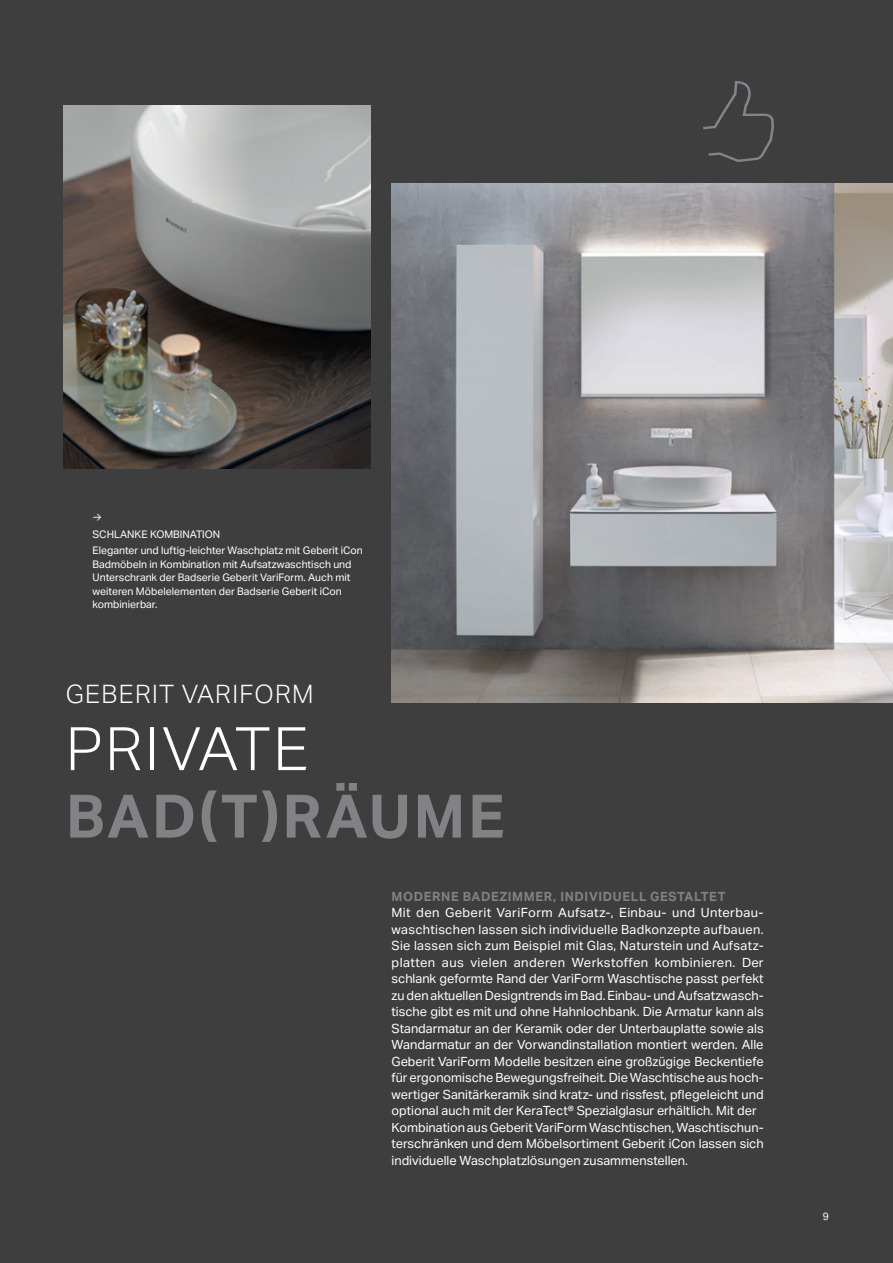
<style>
.page{position:relative;width:893px;height:1263px;background:#3e3e3f}
.page>*{position:absolute;margin:0;border:0;box-sizing:border-box;transform-origin:0 0}
.Header_40_45_light_a{font:700 60px "Aktiv Grotesk Geberit";letter-spacing:.05em;color:#808285}
.Header_40_45_light_a-2{font:300 60px "Aktiv Grotesk Geberit";letter-spacing:.045em;color:#fff}
.Subheader_17_22_ligh{font:300 25.5px "Aktiv Grotesk Geberit";letter-spacing:.05em;color:#fff}
.Body_copy_8_5_11_reg{font:12.75px/16.5px "Aktiv Grotesk Geberit";color:#fff;text-align:justify}
.Body_header_8_5_11_b{font:700 12.75px "Aktiv Grotesk Geberit";letter-spacing:.05em;color:#808285}
.Caption_copy_7_9_whi{font:10.5px/13.5px "Aktiv Grotesk Geberit";color:#fff}
.Pagina_rechts{font:10.5px "Aktiv Grotesk Geberit";color:#fff}
</style>
<div class="page">
<img style="left:64px;top:106px;width:306px;height:363px">
<svg style="left:703px;top:81px;width:71px;height:81px"></svg>
<img style="left:392px;top:184px;width:501px;height:519px">
<p class="Caption_copy_7_9_whi" style="left:93px;top:510px;width:10px">→</p>
<p class="Caption_copy_7_9_whi" style="left:93px;top:527px;width:129px">SCHLANKE KOMBINATION</p>
<p class="Caption_copy_7_9_whi" style="left:93px;top:543px;width:272px">Eleganter und luftig-leichter Waschplatz mit Geberit iCon Badmöbeln in Kombination mit Aufsatzwaschtisch und Unterschrank der Badserie Geberit VariForm. Auch mit weiteren Möbelelementen der Badserie Geberit iCon kombinierbar.</p>
<p class="Subheader_17_22_ligh" style="left:66px;top:679px;width:249px">GEBERIT VARIFORM</p>
<p class="Header_40_45_light_a-2" style="left:66px;top:714px;width:244px">PRIVATE</p>
<p class="Header_40_45_light_a" style="left:66px;top:779px;width:440px">BAD(T)RÄUME</p>
<p class="Body_header_8_5_11_b" style="left:392px;top:888px;width:336px">MODERNE BADEZIMMER, INDIVIDUELL GESTALTET</p>
<p class="Body_copy_8_5_11_reg" style="left:392px;top:904px;width:374px">Mit den Geberit VariForm Aufsatz-, Einbau- und Unterbau&shy;waschtischen lassen sich individuelle Badkonzepte aufbauen.<br>Sie lassen sich zum Beispiel mit Glas, Naturstein und Aufsatz&shy;platten aus vielen anderen Werkstoffen kombinieren. Der schlank geformte Rand der VariForm Waschtische passt perfekt zu den aktuellen Designtrends im Bad. Einbau- und Aufsatzwasch&shy;tische gibt es mit und ohne Hahnlochbank. Die Armatur kann als Standarmatur an der Keramik oder der Unterbauplatte sowie als Wandarmatur an der Vorwandinstallation montiert werden. Alle Geberit VariForm Modelle besitzen eine großzügige Beckentiefe für ergonomische Bewegungsfreiheit. Die Waschtische aus hoch&shy;wertiger Sanitärkeramik sind kratz- und rissfest, pflegeleicht und optional auch mit der KeraTect® Spezialglasur erhältlich. Mit der</p>
<p class="Body_copy_8_5_11_reg" style="left:392px;top:1119px;width:374px">Kombination aus Geberit VariForm Waschtischen, Waschtischun&shy;terschränken und dem Möbelsortiment Geberit iCon lassen sich individuelle Waschplatzlösungen zusammenstellen.</p>
<p class="Pagina_rechts" style="left:823px;top:1210px;width:8px">9</p>
</div>
